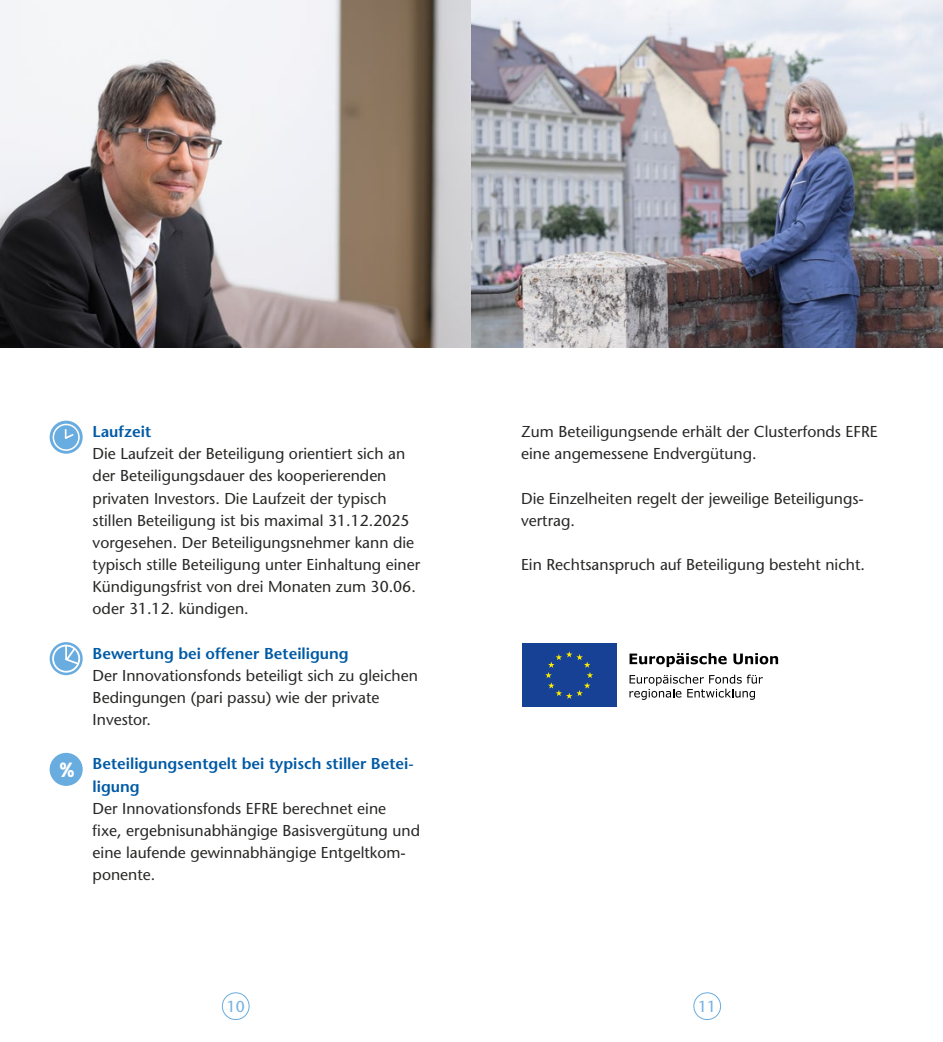
<style>
.page{position:relative;width:943px;height:1042px;background:#fff}
.page>*{position:absolute;margin:0;border:0;box-sizing:border-box;transform-origin:0 0}
.t1{font:700 20.82px "Gudea";color:#fff}
.t2{font:15.75px/22.2px "Stone Sans";color:#282827}
.t3{font:600 15.75px/22.2px "Stone Sans";color:#005aa5}
.t4{font:15.75px "Stone Sans";color:#73b0e1}
</style>
<div class="page">
<div style="left:693px;top:992px;width:28px;height:28px;border:1px solid #69acdf;border-radius:50%"></div>
<div style="left:222px;top:992px;width:27px;height:28px;border:1px solid #69acdf;border-radius:50%"></div>
<svg style="left:50px;top:642px;width:33px;height:33px"></svg>
<div style="left:52px;top:644px;width:28px;height:28px;border:2px solid #fff;border-radius:50%"></div>
<svg style="left:63px;top:646px;width:18px;height:20px"></svg>
<svg style="left:50px;top:421px;width:33px;height:33px"></svg>
<svg style="left:53px;top:424px;width:27px;height:27px"></svg>
<img style="left:0;top:0;width:943px;height:347px">
<div style="left:50px;top:753px;width:33px;height:33px;background:#69acdf;border-radius:50%"></div>
<div style="left:522px;top:643px;width:94px;height:64px;background:#164194"></div>
<svg style="left:545px;top:651px;width:48px;height:48px"></svg>
<svg style="left:629px;top:653px;width:97px;height:14px"></svg>
<svg style="left:733px;top:653px;width:45px;height:11px"></svg>
<svg style="left:629px;top:674px;width:133px;height:26px"></svg>
<h1 class="t1" style="left:59px;top:756px;width:17px">%</h1>
<p class="t3" style="left:93px;top:420px;width:60px">Laufzeit</p>
<p class="t2" style="left:93px;top:442px;width:329px">Die Laufzeit der Beteiligung orientiert sich an der Beteiligungsdauer des kooperierenden privaten Investors. Die Laufzeit der typisch stillen Beteiligung ist bis maximal 31.12.2025 vorgesehen. Der Beteiligungsnehmer kann die typisch stille Beteiligung unter Einhaltung einer Kündigungsfrist von drei Monaten zum 30.06. oder 31.12. kündigen.</p>
<p class="t3" style="left:93px;top:642px;width:258px">Bewertung bei offener Beteiligung</p>
<p class="t2" style="left:93px;top:664px;width:327px">Der Innovationsfonds beteiligt sich zu gleichen<br>Bedingungen (pari passu) wie der private<br>Investor.</p>
<p class="t3" style="left:93px;top:752px;width:322px">Beteiligungsentgelt bei typisch stiller Betei&shy;ligung</p>
<p class="t2" style="left:93px;top:797px;width:329px">Der Innovationsfonds EFRE berechnet eine<br>fixe, ergebnisunabhängige Basisvergütung und eine laufende gewinnabhängige Entgeltkom&shy;ponente.</p>
<p class="t2" style="left:521px;top:420px;width:358px">Zum Beteiligungsende erhält der Clusterfonds EFRE eine angemessene Endvergütung.</p>
<p class="t2" style="left:521px;top:487px;width:344px">Die Einzelheiten regelt der jeweilige Beteiligungs&shy;vertrag.</p>
<p class="t2" style="left:521px;top:553px;width:345px">Ein Rechtsanspruch auf Beteiligung besteht nicht.</p>
<p class="t4" style="left:227px;top:996px;width:20px">10</p>
<p class="t4" style="left:698px;top:996px;width:20px">11</p>
</div>
